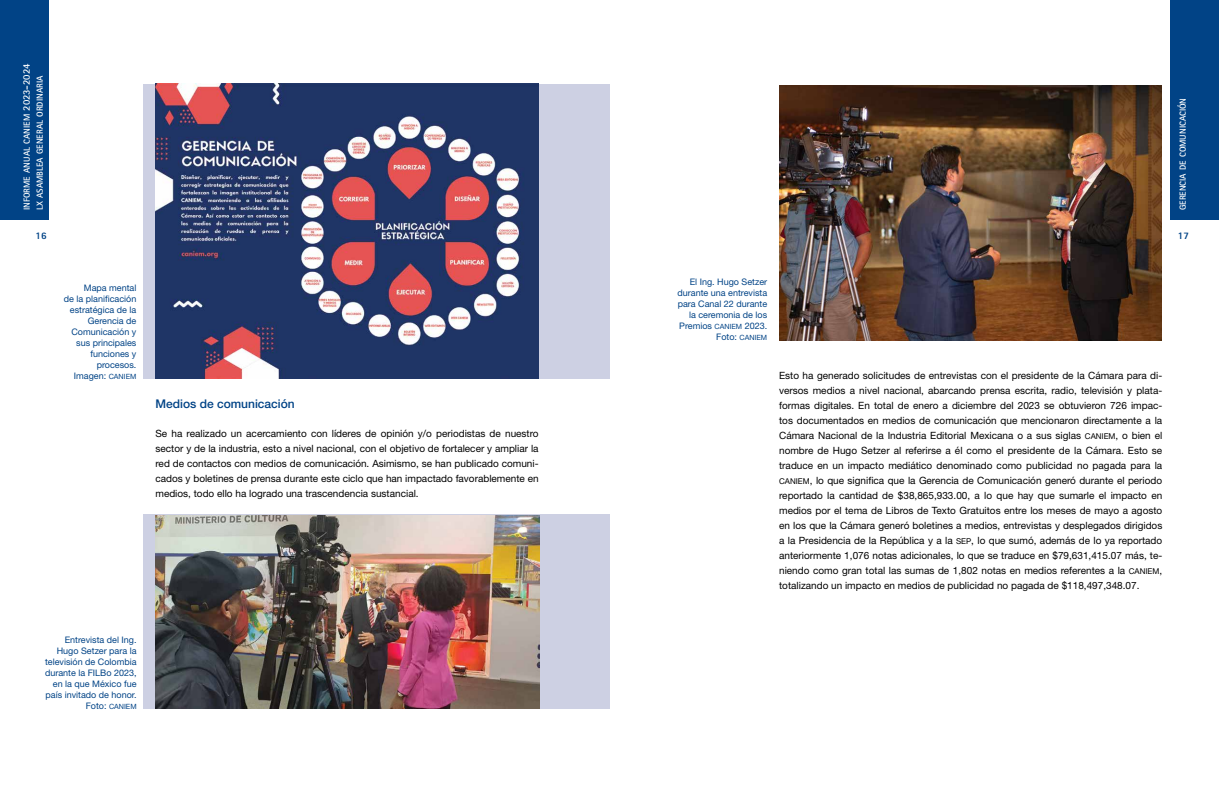
<style>
.page{position:relative;width:1219px;height:794px;background:#fff}
.page>*{position:absolute;margin:0;border:0;box-sizing:border-box;transform-origin:0 0}
.t1{font:500 12px "Helvetica Neue LT Std";color:#014386}
.t2{font:10px/15px "Helvetica Neue LT Std";color:#000;text-align:justify}
.t3{font:800 10px "Rotis Sans Serif";color:#014386}
.t4{font:9px/11px "Helvetica Neue LT Std";color:#014386;text-align:right}
.t5{font:8.8px/13.2px "Rotis Sans Serif Bold SC800";color:#fff}
.t6{font:7.2px "Helvetica Neue LT Std Roman SC800";color:#014386}
.s1{font-family:"Rotis Sans Serif";font-weight:700;font-size:10px}
.s2{font-family:"Helvetica Neue LT Std Roman SC800";font-size:7.2px}
.s3{font-family:"Helvetica Neue LT Std";font-size:9px}
.s4{font-family:"Helvetica Neue LT Std Roman SC800";font-size:8px}
</style>
<div class="page">
<div style="left:0;top:0;width:49px;height:220px;background:#014386"></div>
<div style="left:1170px;top:0;width:49px;height:220px;background:#014386"></div>
<div style="left:144px;top:515px;width:466px;height:194px;background:#cdd0e3"></div>
<div style="left:143px;top:84px;width:466px;height:294px;background:#cdd0e3"></div>
<img style="left:155px;top:84px;width:384px;height:294px">
<img style="left:155px;top:515px;width:384px;height:194px">
<img style="left:779px;top:85px;width:383px;height:255px">
<p class="t5" style="left:20px;top:210px;width:148px;rotate:-90deg">informe anual caniem <span class="s1">2023-2024 </span>lx asamblea general ordinaria</p>
<p class="t3" style="left:36px;top:229px;width:13px">16</p>
<p class="t4" style="left:64px;top:282px;width:74px">Mapa mental<br>de la planificación estratégica de la<br>Gerencia de<br>Comunicación y sus principales funciones y procesos.<br>Imagen: <span class="s2">CANIEM</span></p>
<p class="t1" style="left:155px;top:396px;width:141px">Medios de comunicación</p>
<p class="t2" style="left:155px;top:426px;width:385px">Se ha realizado un acercamiento con líderes de opinión y/o periodistas de nuestro sector y de la industria, esto a nivel nacional, con el objetivo de fortalecer y ampliar la red de contactos con medios de comunicación. Asimismo, se han publicado comuni&shy;cados y boletines de prensa durante este ciclo que han impactado favorablemente en medios, todo ello ha logrado una trascendencia sustancial.</p>
<p class="t4" style="left:45px;top:634px;width:93px">Entrevista del Ing.<br>Hugo Setzer para la televisión de Colombia durante la FILBo 2023, en la que México fue país invitado de honor.</p>
<p class="t6" style="left:86px;top:702px;width:52px"><span class="s3">Foto:</span> CANIEM</p>
<p class="t5" style="left:1176px;top:210px;width:114px;rotate:-90deg">gerencia de comunicación</p>
<p class="t3" style="left:1178px;top:229px;width:13px">17</p>
<p class="t4" style="left:677px;top:276px;width:91px">El Ing. Hugo Setzer durante una entrevista para Canal 22 durante la ceremonia de los<br>Premios <span class="s2">CANIEM</span> 2023.</p>
<p class="t6" style="left:716px;top:333px;width:52px"><span class="s3">Foto:</span> CANIEM</p>
<p class="t2" style="left:779px;top:367px;width:385px">Esto ha generado solicitudes de entrevistas con el presidente de la Cámara para di&shy;versos medios a nivel nacional, abarcando prensa escrita, radio, televisión y plata&shy;formas digitales. En total de enero a diciembre del 2023 se obtuvieron 726 impac&shy;tos documentados en medios de comunicación que mencionaron directamente a la Cámara Nacional de la Industria Editorial Mexicana o a sus siglas <span class="s4">CANIEM</span>, o bien el nombre de Hugo Setzer al referirse a él como el presidente de la Cámara. Esto se traduce en un impacto mediático denominado como publicidad no pagada para la <span class="s4">CANIEM</span>, lo que significa que la Gerencia de Comunicación generó durante el periodo reportado la cantidad de $38,865,933.00, a lo que hay que sumarle el impacto en medios por el tema de Libros de Texto Gratuitos entre los meses de mayo a agosto en los que la Cámara generó boletines a medios, entrevistas y desplegados dirigidos a la Presidencia de la República y a la <span class="s4">SEP</span>, lo que sumó, además de lo ya reportado anteriormente 1,076 notas adicionales, lo que se traduce en $79,631,415.07 más, te&shy;niendo como gran total las sumas de 1,802 notas en medios referentes a la <span class="s4">CANIEM</span>, totalizando un impacto en medios de publicidad no pagada de $118,497,348.07.</p>
</div>
